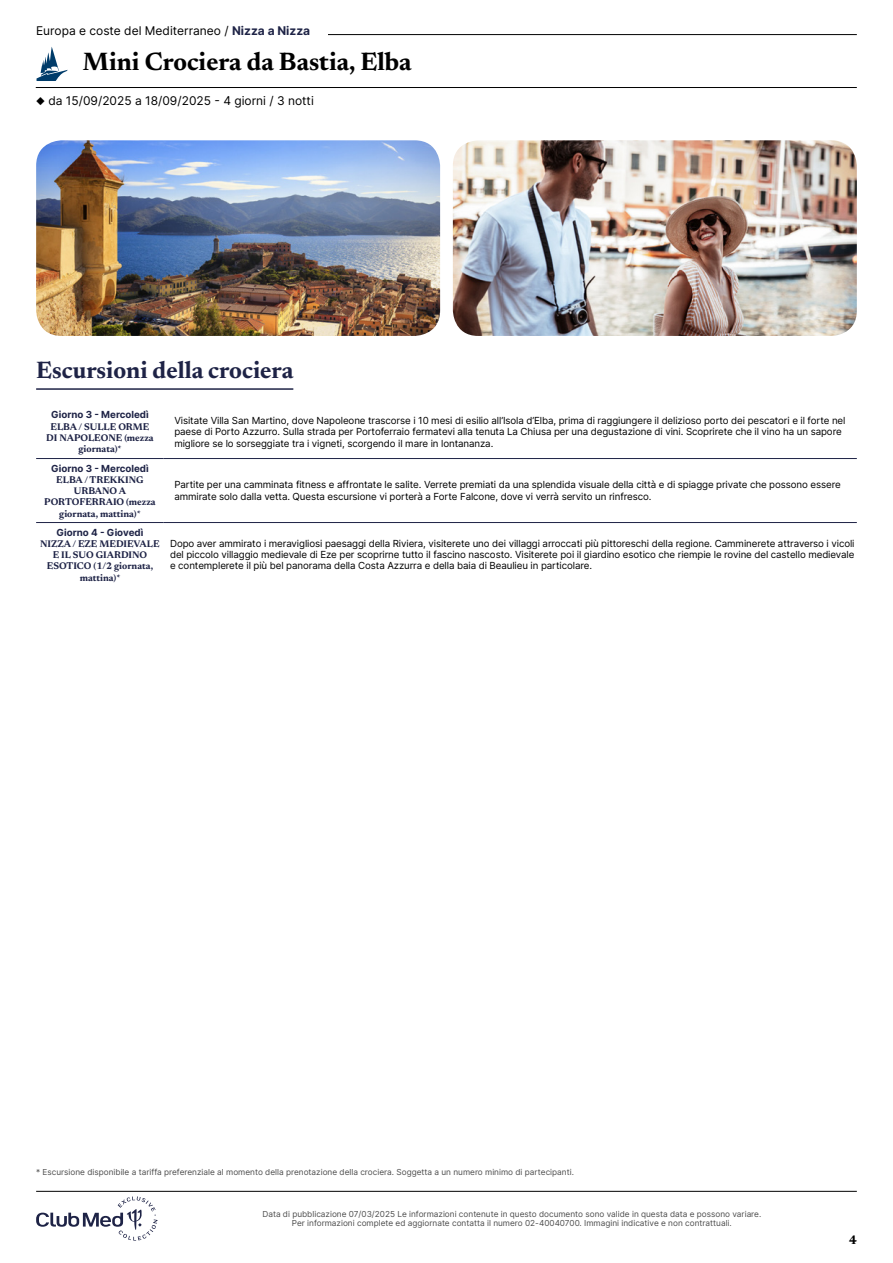
<style>
.page{position:relative;width:893px;height:1263px;background:#fff}
.page>*{position:absolute;margin:0;border:0;box-sizing:border-box;transform-origin:0 0}
.t1{font:700 25.5px "Newsreader 24 pt";color:#000}
.t2{font:700 24px "Newsreader 24 pt";color:#1e2346}
.t3{font:700 12.6px "Newsreader 24 pt";color:#000}
.t4{font:12px "Inter";color:#000}
.t5{font:9.75px/11.2px "Inter";letter-spacing:-.01em;color:#000}
.t6{font:700 9.75px/11.2px "Newsreader 24 pt";color:#1e2346;text-align:center}
.t7{font:700 9.75px "Inter";color:#1e2346}
.t8{font:8.25px/9px "Inter";color:#4d4d4d;text-align:center}
.s1{font-weight:700;color:#1e2346}
</style>
<div class="page">
<hr style="left:107px;top:34px;width:750px;height:1px;background:#000">
<hr style="left:36px;top:87px;width:821px;height:1px;background:#000">
<svg style="left:36px;top:47px;width:32px;height:34px"></svg>
<div style="left:36px;top:26px;width:292px;height:17px;background:#fff"></div>
<img style="left:36px;top:140px;width:404px;height:196px">
<img style="left:453px;top:140px;width:404px;height:196px">
<hr style="left:36px;top:388px;width:257px;height:2px;background:#1e2346">
<hr style="left:36px;top:458px;width:128px;height:1px;background:#1e2346">
<hr style="left:36px;top:522px;width:128px;height:1px;background:#1e2346">
<hr style="left:164px;top:458px;width:693px;height:1px;background:#1e2346">
<hr style="left:164px;top:522px;width:693px;height:1px;background:#1e2346">
<svg style="left:36px;top:1196px;width:122px;height:44px"></svg>
<hr style="left:36px;top:1191px;width:821px;height:1px;background:#000">
<p class="t4" style="left:36px;top:22px;width:276px">Europa e coste del Mediterraneo / <span class="s1">Nizza a Nizza</span></p>
<h1 class="t1" style="left:83px;top:43px;width:330px">Mini Crociera da Bastia, Elba</h1>
<p class="t4" style="left:36px;top:92px;width:279px">◆ da 15/09/2025 a 18/09/2025 - 4 giorni / 3 notti</p>
<h2 class="t2" style="left:36px;top:353px;width:259px">Escursioni della crociera</h2>
<p class="t7" style="left:51px;top:408px;width:99px">Giorno 3 - Mercoledì</p>
<p class="t6" style="left:46px;top:420px;width:109px">ELBA / SULLE ORME<br>DI NAPOLEONE (mezza giornata)*</p>
<p class="t5" style="left:174px;top:415px;width:673px">Visitate Villa San Martino, dove Napoleone trascorse i 10 mesi di esilio all’Isola d’Elba, prima di raggiungere il delizioso porto dei pescatori e il forte nel paese di Porto Azzurro. Sulla strada per Portoferraio fermatevi alla tenuta La Chiusa per una degustazione di vini. Scoprirete che il vino ha un sapore migliore se lo sorseggiate tra i vigneti, scorgendo il mare in lontananza.</p>
<p class="t7" style="left:51px;top:461px;width:99px">Giorno 3 - Mercoledì</p>
<p class="t6" style="left:44px;top:473px;width:113px">ELBA / TREKKING<br>URBANO A<br>PORTOFERRAIO (mezza giornata, mattina)*</p>
<p class="t5" style="left:174px;top:479px;width:668px">Partite per una camminata fitness e affrontate le salite. Verrete premiati da una splendida visuale della città e di spiagge private che possono essere ammirate solo dalla vetta. Questa escursione vi porterà a Forte Falcone, dove vi verrà servito un rinfresco.</p>
<p class="t7" style="left:57px;top:525px;width:88px">Giorno 4 - Giovedì</p>
<p class="t6" style="left:40px;top:537px;width:121px">NIZZA / EZE MEDIEVALE<br>E IL SUO GIARDINO<br>ESOTICO (1/2 giornata, mattina)*</p>
<p class="t5" style="left:170px;top:537px;width:686px;text-align:justify">Dopo aver ammirato i meravigliosi paesaggi della Riviera, visiterete uno dei villaggi arroccati più pittoreschi della regione. Camminerete attraverso i vicoli del piccolo villaggio medievale di Eze per scoprirne tutto il fascino nascosto. Visiterete poi il giardino esotico che riempie le rovine del castello medievale e contemplerete il più bel panorama della Costa Azzurra e della baia di Beaulieu in particolare.</p>
<p class="t8" style="left:36px;top:1168px;width:539px">* Escursione disponibile a tariffa preferenziale al momento della prenotazione della crociera. Soggetta a un numero minimo di partecipanti.</p>
<p class="t8" style="left:262px;top:1209px;width:500px">Data di pubblicazione 07/03/2025 Le informazioni contenute in questo documento sono valide in questa data e possono variare.<br>Per informazioni complete ed aggiornate contatta il numero 02-40040700. Immagini indicative e non contrattuali.</p>
<p class="t3" style="left:849px;top:1230px;width:9px">4</p>
</div>
